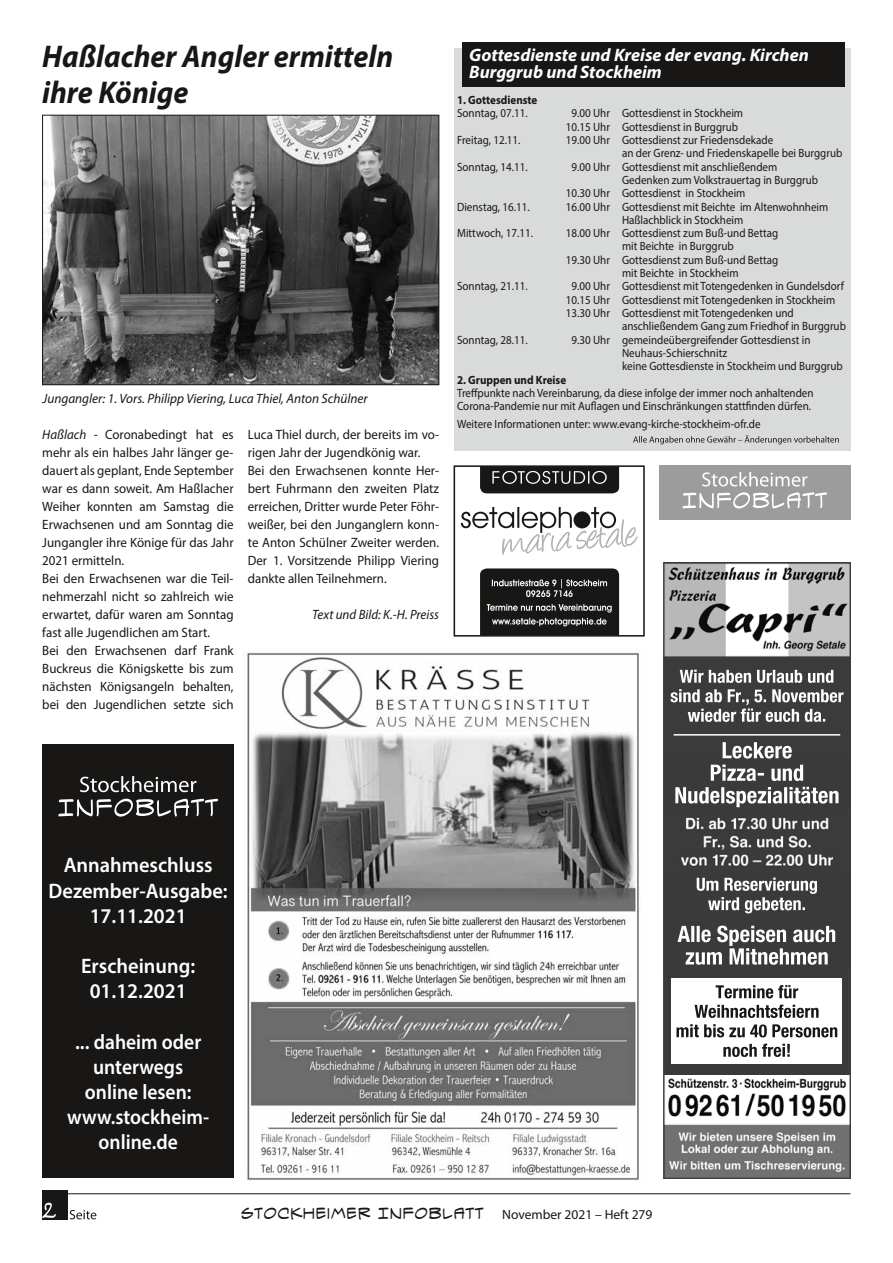
<style>
.page{position:relative;width:893px;height:1263px;background:#fff}
.page>*{position:absolute;margin:0;border:0;box-sizing:border-box;transform-origin:0 0}
.t1{font:italic 700 31.5px/36px "Myriad Pro";color:#181716;scale:.95 1}
.t2{font:600 21px/25.2px "Myriad Pro";color:#fff;text-align:center}
.t3{font:italic 700 18px/16.5px "Myriad Pro";color:#fff}
.t4{font:16.5px "Spectre Verde BB";color:#181716}
.t5{font:13.5px/18px "Myriad Pro";color:#181716;scale:.96 1}
.t6{font:italic 13.5px "Myriad Pro";color:#181716}
.t7{font:italic 13.5px "Myriad Pro";color:#181716;scale:.96 1}
.t8{font:12px/13.4px "Myriad Pro";color:#181716;scale:.92 1}
.t9{font:700 12px "Myriad Pro";color:#181716;scale:.92 1}
.s1{font-style:italic}
.s2{font-family:"Myriad Pro";font-size:13.5px}
</style>
<div class="page">
<hr style="left:43px;top:1193px;width:807px;height:1px;background:#181716">
<div style="left:43px;top:1190px;width:25px;height:30px;background:#181716"></div>
<svg style="left:70px;top:1210px;width:26px;height:9px"></svg>
<svg style="left:42px;top:1203px;width:14px;height:15px"></svg>
<svg style="left:480px;top:568px;width:139px;height:66px"></svg>
<svg style="left:461px;top:507px;width:177px;height:48px"></svg>
<svg style="left:480px;top:468px;width:139px;height:25px"></svg>
<div style="left:454px;top:465px;width:191px;height:172px;border:2px solid #181716"></div>
<div style="left:659px;top:466px;width:191px;height:54px;background:#9c9c9d"></div>
<svg style="left:683px;top:492px;width:144px;height:17px"></svg>
<svg style="left:702px;top:472px;width:105px;height:14px"></svg>
<div style="left:454px;top:48px;width:396px;height:403px;background:#d9dada"></div>
<div style="left:462px;top:43px;width:383px;height:44px;background:#181716"></div>
<svg style="left:633px;top:435px;width:206px;height:9px"></svg>
<div style="left:43px;top:745px;width:191px;height:433px;background:#181716"></div>
<svg style="left:58px;top:799px;width:160px;height:18px"></svg>
<svg style="left:80px;top:776px;width:116px;height:16px"></svg>
<img style="left:663px;top:562px;width:187px;height:195px">
<div style="left:663px;top:757px;width:187px;height:55px;background:#3a3a3a"></div>
<img style="left:663px;top:1074px;width:187px;height:105px">
<img style="left:663px;top:1054px;width:187px;height:20px">
<div style="left:663px;top:925px;width:187px;height:129px;background:#3a3a3a"></div>
<svg style="left:675px;top:787px;width:163px;height:20px"></svg>
<svg style="left:711px;top:764px;width:92px;height:17px"></svg>
<svg style="left:723px;top:742px;width:69px;height:16px"></svg>
<svg style="left:671px;top:689px;width:173px;height:33px"></svg>
<svg style="left:680px;top:670px;width:153px;height:13px"></svg>
<div style="left:671px;top:978px;width:171px;height:85px;background:#fff"></div>
<svg style="left:723px;top:1043px;width:67px;height:14px"></svg>
<svg style="left:676px;top:1024px;width:161px;height:13px"></svg>
<svg style="left:695px;top:1004px;width:123px;height:14px"></svg>
<svg style="left:716px;top:985px;width:82px;height:13px"></svg>
<hr style="left:674px;top:734px;width:166px;height:1px;background:#fff">
<div style="left:663px;top:872px;width:187px;height:53px;background:#3a3a3a"></div>
<img style="left:663px;top:812px;width:187px;height:60px">
<svg style="left:678px;top:925px;width:157px;height:40px"></svg>
<svg style="left:697px;top:878px;width:120px;height:35px"></svg>
<img style="left:247px;top:652px;width:392px;height:529px">
<img style="left:44px;top:117px;width:393px;height:266px">
<div style="left:42px;top:115px;width:397px;height:270px;border:1px solid #181716"></div>
<h1 class="t1" style="left:42px;top:37px;width:371px">Haßlacher Angler ermitteln ihre Könige</h1>
<p class="t6" style="left:43px;top:390px;width:327px">Jungangler: 1. Vors. Philipp Viering, Luca Thiel, Anton Schülner</p>
<p class="t5" style="left:42px;top:425px;width:201px"><span class="s1">Haßlach -</span> Coronabedingt hat es mehr als ein halbes Jahr länger ge&shy;dauert als geplant, Ende September war es dann soweit. Am Haßlacher<br>Weiher konnten am Samstag die<br>Erwachsenen und am Sonntag die<br>Jungangler ihre Könige für das Jahr<br>2021 ermitteln.<br>Bei den Erwachsenen war die Teil&shy;nehmerzahl nicht so zahlreich wie erwartet, dafür waren am Sonntag fast alle Jugendlichen am Start.<br>Bei den Erwachsenen darf Frank<br>Buckreus die Königskette bis zum nächsten Königsangeln behalten, bei den Jugendlichen setzte sich</p>
<p class="t5" style="left:248px;top:425px;width:201px">Luca Thiel durch, der bereits im vo&shy;rigen Jahr der Jugendkönig war.<br>Bei den Erwachsenen konnte Her&shy;bert Fuhrmann den zweiten Platz erreichen, Dritter wurde Peter Föhr&shy;weißer, bei den Junganglern konn&shy;te Anton Schülner Zweiter werden.<br>Der 1. Vorsitzende Philipp Viering dankte allen Teilnehmern.</p>
<p class="t7" style="left:312px;top:606px;width:134px">Text und Bild: K.-H. Preiss</p>
<h3 class="t3" style="left:469px;top:46px;width:341px">Gottesdienste und Kreise der evang. Kirchen<br>Burggrub und Stockheim</h3>
<p class="t9" style="left:457px;top:92px;width:89px">1. Gottesdienste</p>
<p class="t8" style="left:457px;top:106px;width:78px">Sonntag, 07.11.</p>
<p class="t8" style="left:566px;top:106px;width:194px;text-align:center">9.00 Uhr Gottesdienst in Stockheim<br>10.15 Uhr Gottesdienst in Burggrub</p>
<p class="t8" style="left:457px;top:133px;width:71px">Freitag, 12.11.</p>
<p class="t8" style="left:622px;top:133px;width:241px;text-indent:-56px">19.00 Uhr Gottesdienst zur Friedensdekade<br>an der Grenz- und Friedenskapelle bei Burggrub</p>
<p class="t8" style="left:457px;top:160px;width:78px">Sonntag, 14.11.</p>
<p class="t8" style="left:572px;top:160px;width:225px">9.00 Uhr Gottesdienst mit anschließendem</p>
<p class="t8" style="left:622px;top:173px;width:215px">Gedenken zum Volkstrauertag in Burggrub</p>
<p class="t8" style="left:566px;top:186px;width:197px">10.30 Uhr Gottesdienst in Stockheim</p>
<p class="t8" style="left:457px;top:200px;width:81px">Dienstag, 16.11.</p>
<p class="t8" style="left:622px;top:200px;width:226px;text-indent:-56px">16.00 Uhr Gottesdienst mit Beichte im Altenwohnheim<br>Haßlachblick in Stockheim</p>
<p class="t8" style="left:457px;top:226px;width:84px">Mittwoch, 17.11.</p>
<p class="t8" style="left:566px;top:226px;width:232px">18.00 Uhr Gottesdienst zum Buß-und Bettag</p>
<p class="t8" style="left:622px;top:240px;width:123px">mit Beichte in Burggrub</p>
<p class="t8" style="left:566px;top:253px;width:232px">19.30 Uhr Gottesdienst zum Buß-und Bettag</p>
<p class="t8" style="left:622px;top:266px;width:128px">mit Beichte in Stockheim</p>
<p class="t8" style="left:457px;top:279px;width:78px">Sonntag, 21.11.</p>
<p class="t8" style="left:572px;top:279px;width:298px">9.00 Uhr Gottesdienst mit Totengedenken in Gundelsdorf</p>
<p class="t8" style="left:566px;top:293px;width:294px">10.15 Uhr Gottesdienst mit Totengedenken in Stockheim</p>
<p class="t8" style="left:566px;top:306px;width:249px">13.30 Uhr Gottesdienst mit Totengedenken und</p>
<p class="t8" style="left:622px;top:319px;width:245px">anschließendem Gang zum Friedhof in Burggrub</p>
<p class="t8" style="left:457px;top:333px;width:78px">Sonntag, 28.11.</p>
<p class="t8" style="left:622px;top:333px;width:242px;text-indent:-50px">9.30 Uhr gemeindeübergreifender Gottesdienst in<br>Neuhaus-Schierschnitz<br>keine Gottesdienste in Stockheim und Burggrub</p>
<p class="t9" style="left:457px;top:372px;width:120px">2. Gruppen und Kreise</p>
<p class="t8" style="left:457px;top:386px;width:389px">Treffpunkte nach Vereinbarung, da diese infolge der immer noch anhaltenden<br>Corona-Pandemie nur mit Auflagen und Einschränkungen stattfinden dürfen.</p>
<p class="t8" style="left:457px;top:417px;width:331px">Weitere Informationen unter: www.evang-kirche-stockheim-ofr.de</p>
<h2 class="t2" style="left:49px;top:852px;width:181px">Annahmeschluss<br>Dezember-Ausgabe:<br>17.11.2021</h2>
<h2 class="t2" style="left:81px;top:953px;width:116px">Erscheinung:<br>01.12.2021</h2>
<h2 class="t2" style="left:67px;top:1028px;width:144px">... daheim oder unterwegs online lesen: www.stockheim&shy;online.de</h2>
<h3 class="t4" style="left:240px;top:1205px;width:413px">STOCKHEIMER INFOBLATT <span class="s2">November 2021 – Heft 279</span></h3>
</div>
